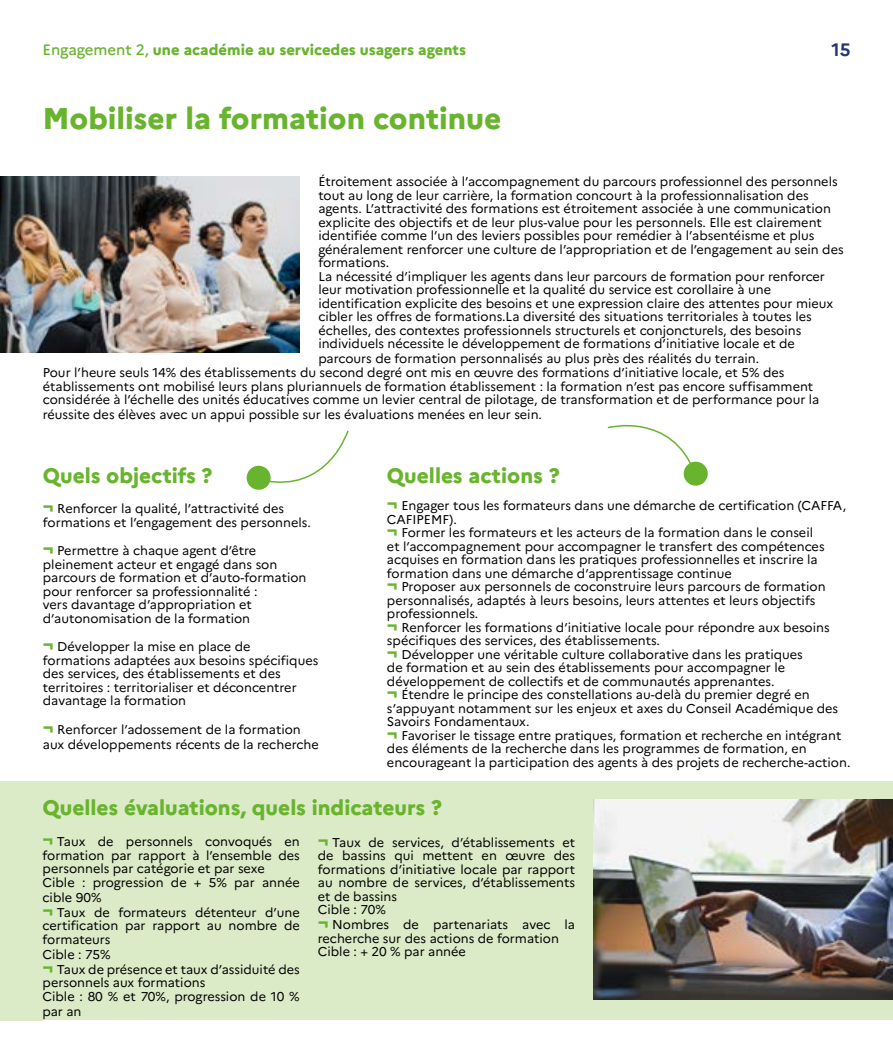
<style>
.page{position:relative;width:893px;height:1063px;background:#fff}
.page>*{position:absolute;margin:0;border:0;box-sizing:border-box;transform-origin:0 0}
.t1{font:800 30px "Marianne";color:#69b42e}
.t2{font:800 21px "Marianne";color:#69b42e}
.t3{font:700 18px "Marianne";color:#243671}
.t4{font:800 15px "Marianne";color:#69b42e}
.t5{font:12.75px/13.5px "Marianne";color:#000}
.s1{font-weight:500}
.s2{font-weight:800;font-size:18px;color:#69b42e}
</style>
<div class="page">
<div style="left:0;top:781px;width:893px;height:239px;background:#dbeac7"></div>
<img style="left:0;top:177px;width:300px;height:176px">
<img style="left:593px;top:799px;width:300px;height:201px">
<svg style="left:607px;top:424px;width:101px;height:62px"></svg>
<svg style="left:262px;top:430px;width:87px;height:60px"></svg>
<div style="left:247px;top:466px;width:24px;height:24px;background:#69b42e;border-radius:50%"></div>
<div style="left:0;top:782px;width:43px;height:239px;background:#dbeac7"></div>
<p class="t4" style="left:43px;top:38px;width:425px"><span class="s1">Engagement 2,</span> une académie au servicedes usagers agents</p>
<h3 class="t3" style="left:832px;top:36px;width:20px">15</h3>
<h1 class="t1" style="left:43px;top:95px;width:460px">Mobiliser la formation continue</h1>
<p class="t5" style="left:318px;top:174px;width:527px">Étroitement associée à l’accompagnement du parcours professionnel des personnels tout au long de leur carrière, la formation concourt à la professionnalisation des agents. L’attractivité des formations est étroitement associée à une communication explicite des objectifs et de leur plus-value pour les personnels. Elle est clairement identifiée comme l’un des leviers possibles pour remédier à l’absentéisme et plus généralement renforcer une culture de l’appropriation et de l’engagement au sein des formations.<br>La nécessité d’impliquer les agents dans leur parcours de formation pour renforcer leur motivation professionnelle et la qualité du service est corollaire à une identification explicite des besoins et une expression claire des attentes pour mieux cibler les offres de formations.La diversité des situations territoriales à toutes les échelles, des contextes professionnels structurels et conjoncturels, des besoins individuels nécessite le développement de formations d’initiative locale et de</p>
<p class="t5" style="left:318px;top:351px;width:442px">parcours de formation personnalisés au plus près des réalités du terrain.</p>
<p class="t5" style="left:43px;top:365px;width:778px">Pour l’heure seuls 14% des établissements du second degré ont mis en œuvre des formations d’initiative locale, et 5% des établissements ont mobilisé leurs plans pluriannuels de formation établissement : la formation n’est pas encore suffisamment considérée à l’échelle des unités éducatives comme un levier central de pilotage, de transformation et de performance pour la</p>
<p class="t5" style="left:43px;top:407px;width:501px">réussite des élèves avec un appui possible sur les évaluations menées en leur sein.</p>
<h2 class="t2" style="left:43px;top:460px;width:171px">Quels objectifs ?</h2>
<p class="t5" style="left:43px;top:501px;width:269px"><span class="s2">¬</span> Renforcer la qualité, l’attractivité des formations et l’engagement des personnels.</p>
<p class="t5" style="left:43px;top:543px;width:265px"><span class="s2">¬</span> Permettre à chaque agent d’être pleinement acteur et engagé dans son parcours de formation et d’auto-formation pour renforcer sa professionnalité :<br>vers davantage d’appropriation et d’autonomisation de la formation</p>
<p class="t5" style="left:43px;top:639px;width:277px"><span class="s2">¬</span> Développer la mise en place de formations adaptées aux besoins spécifiques des services, des établissements et des territoires : territorialiser et déconcentrer davantage la formation</p>
<p class="t5" style="left:43px;top:721px;width:278px;line-height:15px"><span class="s2">¬</span> Renforcer l’adossement de la formation aux développements récents de la recherche</p>
<h2 class="t2" style="left:387px;top:460px;width:174px">Quelles actions ?</h2>
<p class="t5" style="left:387px;top:498px;width:465px"><span class="s2">¬</span> Engager tous les formateurs dans une démarche de certification (CAFFA, CAFIPEMF).<br><span class="s2">¬</span> Former les formateurs et les acteurs de la formation dans le conseil<br>et l’accompagnement pour accompagner le transfert des compétences acquises en formation dans les pratiques professionnelles et inscrire la formation dans une démarche d’apprentissage continue<br><span class="s2">¬</span> Proposer aux personnels de coconstruire leurs parcours de formation personnalisés, adaptés à leurs besoins, leurs attentes et leurs objectifs professionnels.<br><span class="s2">¬</span> Renforcer les formations d’initiative locale pour répondre aux besoins spécifiques des services, des établissements.<br><span class="s2">¬</span> Développer une véritable culture collaborative dans les pratiques<br>de formation et au sein des établissements pour accompagner le développement de collectifs et de communautés apprenantes.<br><span class="s2">¬</span> Étendre le principe des constellations au-delà du premier degré en s’appuyant notamment sur les enjeux et axes du Conseil Académique des Savoirs Fondamentaux.<br><span class="s2">¬</span> Favoriser le tissage entre pratiques, formation et recherche en intégrant des éléments de la recherche dans les programmes de formation, en encourageant la participation des agents à des projets de recherche-action.</p>
<h2 class="t2" style="left:43px;top:791px;width:401px">Quelles évaluations, quels indicateurs ?</h2>
<p class="t5" style="left:43px;top:834px;width:259px"><span class="s2">¬</span> Taux de personnels convoqués en formation par rapport à l’ensemble des personnels par catégorie et par sexe Cible : progression de + 5% par année</p>
<p class="t5" style="left:43px;top:889px;width:259px;line-height:15px">cible 90%<br><span class="s2">¬</span> Taux de formateurs détenteur d’une</p>
<p class="t5" style="left:43px;top:918px;width:259px">certification par rapport au nombre de formateurs</p>
<p class="t5" style="left:43px;top:946px;width:259px;line-height:15px">Cible : 75%<br><span class="s2">¬</span> Taux de présence et taux d’assiduité des</p>
<p class="t5" style="left:43px;top:975px;width:259px">personnels aux formations<br>Cible : 80 % et 70%, progression de 10 %</p>
<p class="t5" style="left:43px;top:1004px;width:41px">par an</p>
<p class="t5" style="left:318px;top:835px;width:259px"><span class="s2">¬</span> Taux de services, d’établissements et de bassins qui mettent en œuvre des formations d’initiative locale par rapport au nombre de services, d’établissements et de bassins<br>Cible : 70%</p>
<p class="t5" style="left:318px;top:917px;width:259px"><span class="s2">¬</span> Nombres de partenariats avec la recherche sur des actions de formation<br>Cible : + 20 % par année</p>
</div>
